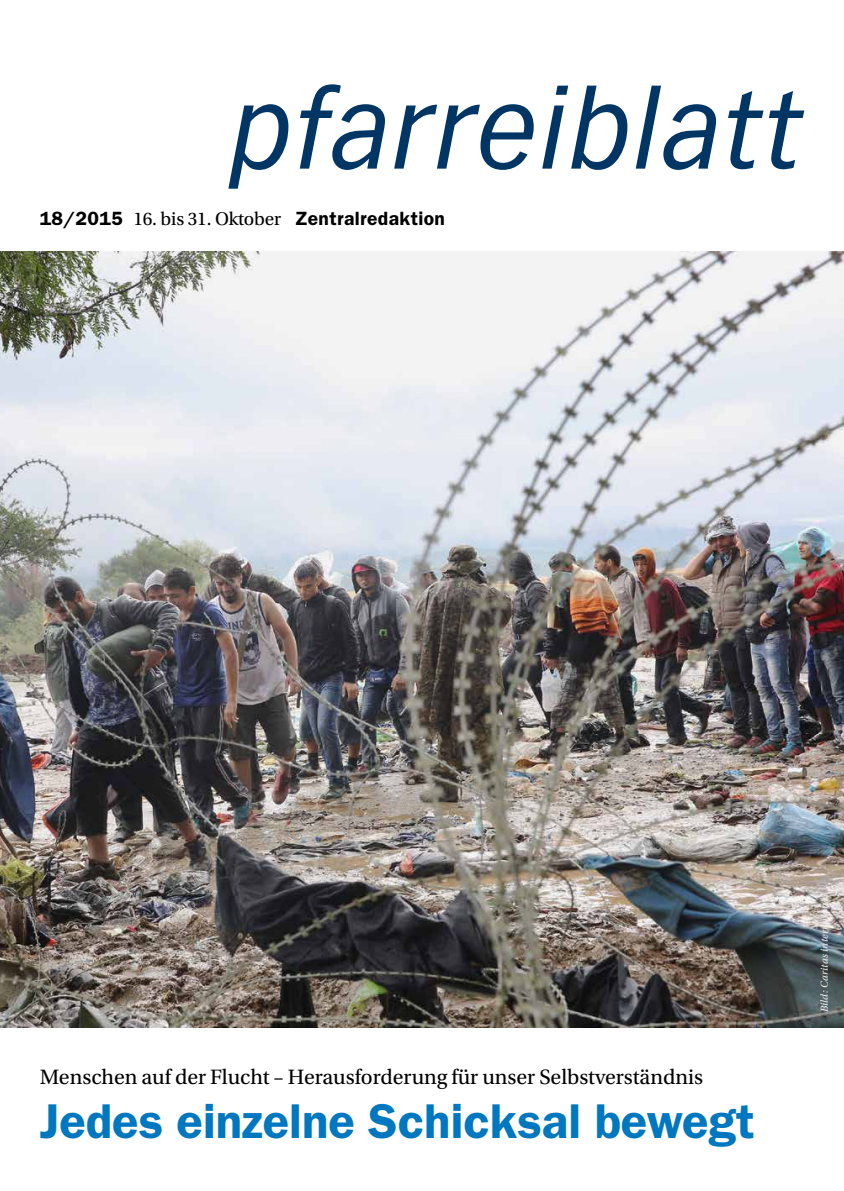
<style>
.page{position:relative;width:844px;height:1191px;background:#fff}
.page>*{position:absolute;margin:0;border:0;box-sizing:border-box;transform-origin:0 0}
.t1{font:600 49px "ITC Franklin Gothic Std";color:#0077be}
.t2{font:21.88px "Utopia Std";color:#000}
.t3{font:600 19.25px "ITC Franklin Gothic Std";letter-spacing:.02em;color:#000}
.t4{font:italic 10.5px "Utopia Std";letter-spacing:.015em;color:#ececec}
.s1{font-family:"Utopia Std";font-weight:400}
</style>
<div class="page">
<img style="left:0;top:251px;width:843px;height:776px">
<svg style="left:228px;top:104px;width:60px;height:85px"></svg>
<svg style="left:299px;top:84px;width:86px;height:86px"></svg>
<svg style="left:394px;top:104px;width:139px;height:66px"></svg>
<svg style="left:542px;top:86px;width:85px;height:84px"></svg>
<svg style="left:635px;top:86px;width:80px;height:84px"></svg>
<svg style="left:728px;top:91px;width:76px;height:78px"></svg>
<p class="t3" style="left:40px;top:207px;width:406px">18/2015 <span class="s1">16. bis 31. Oktober</span> Zentralredaktion</p>
<p class="t2" style="left:40px;top:1065px;width:665px">Menschen auf der Flucht – Herausforderung für unser Selbstverständnis</p>
<h1 class="t1" style="left:40px;top:1092px;width:716px">Jedes einzelne Schicksal bewegt</h1>
<p class="t4" style="left:818px;top:1012px;width:120px;rotate:-90deg">Bild: Caritas internatonal</p>
</div>
